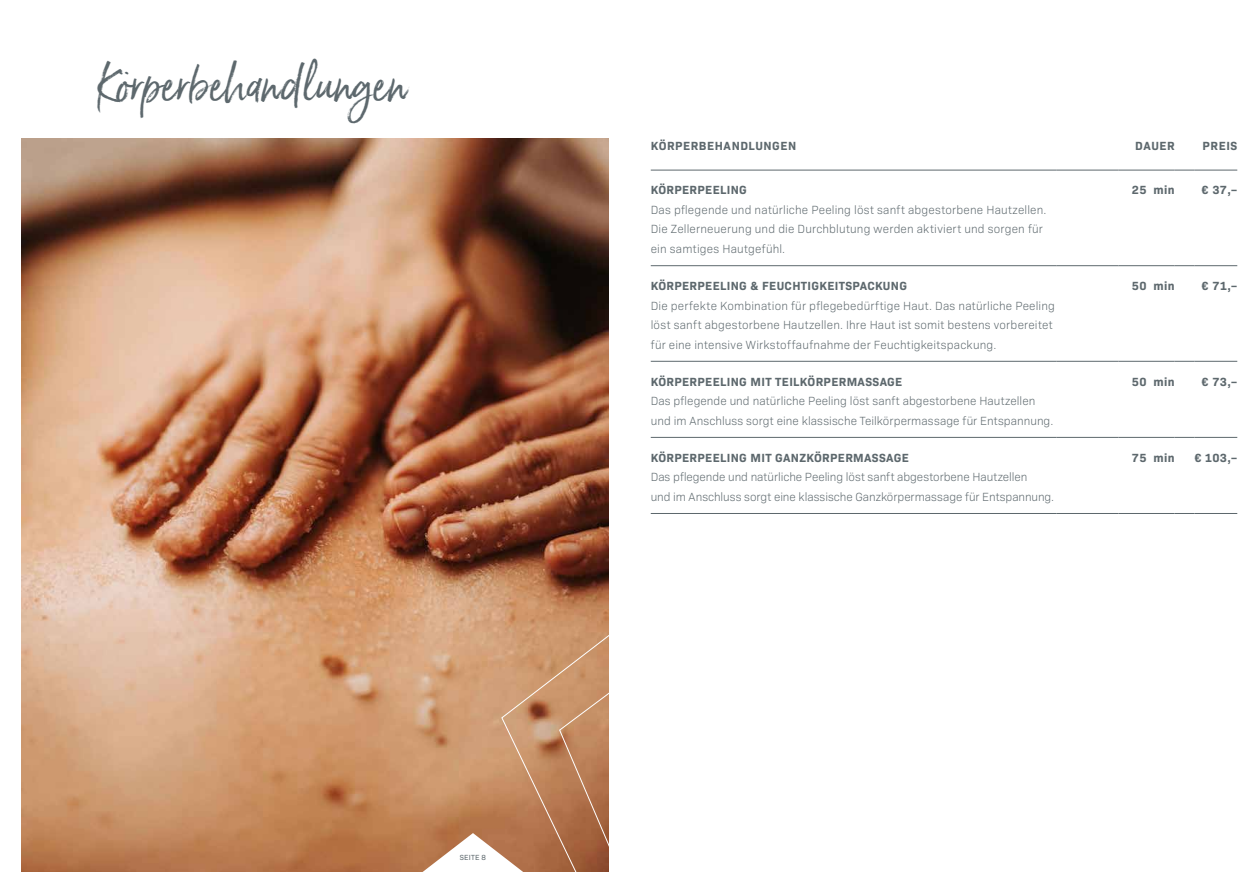
<style>
.page{position:relative;width:1259px;height:893px;background:#fff}
.page>*{position:absolute;margin:0;border:0;box-sizing:border-box;transform-origin:0 0}
.t1{font:45px "Born Ready";color:#5d686d}
.t2{font:300 12px/19.5px "Bio Sans";letter-spacing:.015em;color:#5d686d}
.t3{font:700 12px "Bio Sans";letter-spacing:.03em;color:#5d686d}
.t4{font:300 12px/19.5px "Bio Sans";letter-spacing:-.005em;color:#5d686d}
.t5{font:7.5px "Bio Sans";letter-spacing:.035em;color:#5d686d}
</style>
<div class="page">
<img style="left:21px;top:138px;width:587px;height:734px">
<svg style="left:502px;top:252px;width:736px;height:620px"></svg>
<svg style="left:409px;top:833px;width:127px;height:39px"></svg>
<div style="left:651px;top:138px;width:586px;height:755px;background:#fff"></div>
<hr style="left:651px;top:170px;width:405px;height:1px;background:#5d686d">
<hr style="left:1056px;top:170px;width:62px;height:1px;background:#5d686d">
<hr style="left:1118px;top:170px;width:56px;height:1px;background:#5d686d">
<svg style="left:1174px;top:170px;width:20px;height:1px"></svg>
<hr style="left:1194px;top:170px;width:43px;height:1px;background:#5d686d">
<hr style="left:651px;top:265px;width:405px;height:1px;background:#5d686d">
<hr style="left:1056px;top:265px;width:62px;height:1px;background:#5d686d">
<hr style="left:1118px;top:265px;width:56px;height:1px;background:#5d686d">
<svg style="left:1174px;top:265px;width:20px;height:1px"></svg>
<hr style="left:1194px;top:265px;width:43px;height:1px;background:#5d686d">
<hr style="left:651px;top:361px;width:405px;height:1px;background:#5d686d">
<hr style="left:1056px;top:361px;width:62px;height:1px;background:#5d686d">
<hr style="left:1118px;top:361px;width:56px;height:1px;background:#5d686d">
<svg style="left:1174px;top:361px;width:20px;height:1px"></svg>
<hr style="left:1194px;top:361px;width:43px;height:1px;background:#5d686d">
<hr style="left:651px;top:437px;width:405px;height:1px;background:#5d686d">
<hr style="left:1056px;top:437px;width:62px;height:1px;background:#5d686d">
<hr style="left:1118px;top:437px;width:56px;height:1px;background:#5d686d">
<svg style="left:1174px;top:437px;width:20px;height:1px"></svg>
<hr style="left:1194px;top:437px;width:43px;height:1px;background:#5d686d">
<hr style="left:651px;top:513px;width:405px;height:1px;background:#5d686d">
<hr style="left:1056px;top:513px;width:62px;height:1px;background:#5d686d">
<hr style="left:1118px;top:513px;width:56px;height:1px;background:#5d686d">
<svg style="left:1174px;top:513px;width:20px;height:1px"></svg>
<hr style="left:1194px;top:513px;width:43px;height:1px;background:#5d686d">
<h1 class="t1" style="left:100px;top:57px;width:309px">Körperbehandlungen</h1>
<p class="t5" style="left:460px;top:852px;width:28px">SEITE 8</p>
<p class="t3" style="left:651px;top:136px;width:147px">KÖRPERBEHANDLUNGEN</p>
<p class="t3" style="left:1135px;top:136px;width:41px">DAUER</p>
<p class="t3" style="left:1202px;top:136px;width:36px">PREIS</p>
<p class="t3" style="left:651px;top:181px;width:98px">KÖRPERPEELING</p>
<p class="t2" style="left:651px;top:199px;width:397px">Das pflegende und natürliche Peeling löst sanft abgestorbene Hautzellen.<br>Die Zellerneuerung und die Durchblutung werden aktiviert und sorgen für ein samtiges Hautgefühl.</p>
<p class="t3" style="left:1132px;top:181px;width:44px">25 min</p>
<p class="t3" style="left:1201px;top:181px;width:37px">€ 37,–</p>
<p class="t3" style="left:651px;top:277px;width:258px">KÖRPERPEELING &amp; FEUCHTIGKEITSPACKUNG</p>
<p class="t2" style="left:651px;top:295px;width:406px">Die perfekte Kombination für pflegebedürftige Haut. Das natürliche Peeling löst sanft abgestorbene Hautzellen. Ihre Haut ist somit bestens vorbereitet für eine intensive Wirkstoffaufnahme der Feuchtigkeitspackung.</p>
<p class="t3" style="left:651px;top:372px;width:253px">KÖRPERPEELING MIT TEILKÖRPERMASSAGE</p>
<p class="t2" style="left:651px;top:390px;width:404px">Das pflegende und natürliche Peeling löst sanft abgestorbene Hautzellen und im Anschluss sorgt eine klassische Teilkörpermassage für Entspannung.</p>
<p class="t3" style="left:651px;top:448px;width:260px">KÖRPERPEELING MIT GANZKÖRPERMASSAGE</p>
<p class="t4" style="left:651px;top:466px;width:405px">Das pflegende und natürliche Peeling löst sanft abgestorbene Hautzellen<br>und im Anschluss sorgt eine klassische Ganzkörpermassage für Entspannung.</p>
<p class="t3" style="left:1132px;top:277px;width:44px">50 min</p>
<p class="t3" style="left:1201px;top:277px;width:37px">€ 71,–</p>
<p class="t3" style="left:1132px;top:372px;width:44px">50 min</p>
<p class="t3" style="left:1201px;top:372px;width:37px">€ 73,–</p>
<p class="t3" style="left:1132px;top:448px;width:44px">75 min</p>
<p class="t3" style="left:1194px;top:448px;width:44px">€ 103,–</p>
</div>
